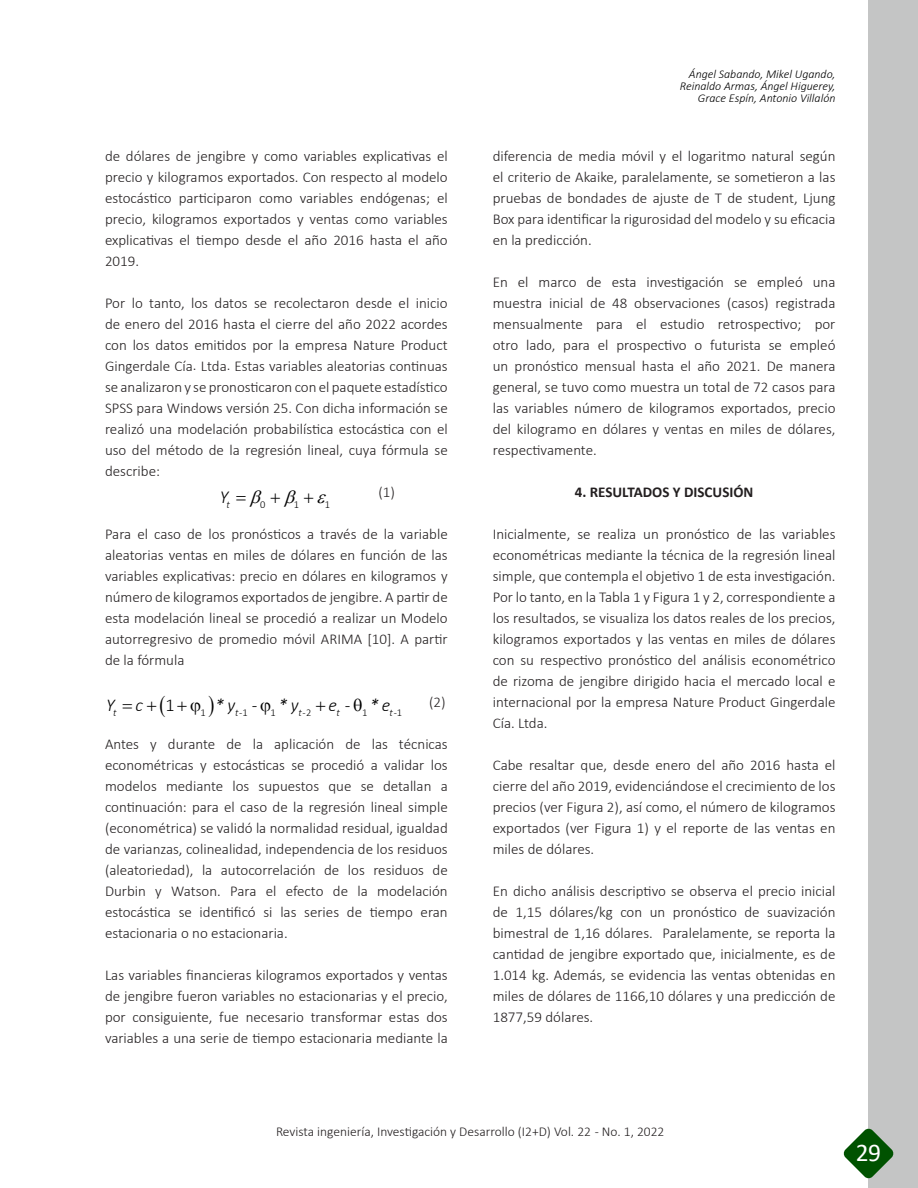
<style>
.page{position:relative;width:918px;height:1188px;background:#fff}
.page>*{position:absolute;margin:0;border:0;box-sizing:border-box;transform-origin:0 0}
.t1{font:25.5px "Calibri";color:#fff}
.t2{font:italic 300 18.15px "Calibri";color:#000}
.t3{font:300 18.15px "Calibri";color:#000}
.Texto_del_contenido{font:300 15px/21px "Calibri";color:#231f20;text-align:justify}
.Titulos_numerados_de{font:700 15px "Calibri";color:#231f20}
.t4{font:300 13.5px "Calibri";color:#231f20}
.Encabezados{font:italic 300 12px "Calibri";color:#000}
.t5{font:300 10.65px "Calibri";color:#000}
.t6{font:italic 300 10.65px "Calibri";color:#000}
.t7{font:italic 300 10.5px "Calibri";color:#000}
.t8{font:300 10.5px "Calibri";color:#000}
.s1{font-style:normal}
</style>
<div class="page">
<div style="left:869px;top:0;width:49px;height:1188px;background:#c4c5c5"></div>
<svg style="left:843px;top:1128px;width:51px;height:51px"></svg>
<p class="Texto_del_contenido" style="left:105px;top:146px;width:344px">de dólares de jengibre y como variables explicativas el precio y kilogramos exportados. Con respecto al modelo estocástico participaron como variables endógenas; el precio, kilogramos exportados y ventas como variables explicativas el tiempo desde el año 2016 hasta el año 2019.</p>
<p class="Texto_del_contenido" style="left:105px;top:293px;width:344px">Por lo tanto, los datos se recolectaron desde el inicio de enero del 2016 hasta el cierre del año 2022 acordes con los datos emitidos por la empresa Nature Product Gingerdale Cía. Ltda. Estas variables aleatorias continuas se analizaron y se pronosticaron con el paquete estadístico SPSS para Windows versión 25. Con dicha información se realizó una modelación probabilística estocástica con el uso del método de la regresión lineal, cuya fórmula se describe:</p>
<p class="Texto_del_contenido" style="left:378px;top:482px;width:18px">(1)</p>
<p class="Texto_del_contenido" style="left:105px;top:524px;width:344px">Para el caso de los pronósticos a través de la variable aleatorias ventas en miles de dólares en función de las variables explicativas: precio en dólares en kilogramos y número de kilogramos exportados de jengibre. A partir de esta modelación lineal se procedió a realizar un Modelo autorregresivo de promedio móvil ARIMA [10]. A partir de la fórmula</p>
<p class="Texto_del_contenido" style="left:429px;top:692px;width:18px">(2)</p>
<p class="Texto_del_contenido" style="left:105px;top:734px;width:344px">Antes y durante de la aplicación de las técnicas econométricas y estocásticas se procedió a validar los modelos mediante los supuestos que se detallan a continuación: para el caso de la regresión lineal simple (econométrica) se validó la normalidad residual, igualdad de varianzas, colinealidad, independencia de los residuos (aleatoriedad), la autocorrelación de los residuos de Durbin y Watson. Para el efecto de la modelación estocástica se identificó si las series de tiempo eran estacionaria o no estacionaria.</p>
<p class="Texto_del_contenido" style="left:105px;top:965px;width:344px">Las variables financieras kilogramos exportados y ventas de jengibre fueron variables no estacionarias y el precio, por consiguiente, fue necesario transformar estas dos variables a una serie de tiempo estacionaria mediante la</p>
<p class="t6" style="left:220px;top:498px;width:12px">t<sup>Y</sup></p>
<p class="t5" style="left:260px;top:498px;width:7px">0</p>
<p class="t5" style="left:294px;top:498px;width:7px">1</p>
<p class="t5" style="left:325px;top:498px;width:7px">1</p>
<p class="t2" style="left:106px;top:694px;width:38px">Y c</p>
<p class="t2" style="left:215px;top:694px;width:85px">*y - *y</p>
<p class="t2" style="left:329px;top:694px;width:63px">e- *e</p>
<p class="t3" style="left:165px;top:694px;width:11px">1</p>
<p class="t7" style="left:113px;top:706px;width:5px">t</p>
<p class="t7" style="left:235px;top:706px;width:14px">t-<span class="s1">1</span></p>
<p class="t7" style="left:298px;top:706px;width:14px">t-<span class="s1">2</span></p>
<p class="t7" style="left:336px;top:706px;width:5px">t</p>
<p class="t7" style="left:390px;top:706px;width:14px">t-<span class="s1">1</span></p>
<p class="t8" style="left:200px;top:706px;width:7px">1</p>
<p class="t8" style="left:271px;top:706px;width:7px">1</p>
<p class="t8" style="left:362px;top:706px;width:7px">1</p>
<p class="Encabezados" style="left:689px;top:67px;width:148px">Ángel Sabando, Mikel Ugando,</p>
<p class="Encabezados" style="left:680px;top:79px;width:157px">Reinaldo Armas, Ángel Higuerey,</p>
<p class="Encabezados" style="left:698px;top:91px;width:139px">Grace Espín, Antonio Villalón</p>
<p class="Texto_del_contenido" style="left:493px;top:146px;width:344px">diferencia de media móvil y el logaritmo natural según el criterio de Akaike, paralelamente, se sometieron a las pruebas de bondades de ajuste de T de student, Ljung Box para identificar la rigurosidad del modelo y su eficacia en la predicción.</p>
<p class="Texto_del_contenido" style="left:493px;top:272px;width:344px">En el marco de esta investigación se empleó una muestra inicial de 48 observaciones (casos) registrada mensualmente para el estudio retrospectivo; por otro lado, para el prospectivo o futurista se empleó un pronóstico mensual hasta el año 2021. De manera general, se tuvo como muestra un total de 72 casos para las variables número de kilogramos exportados, precio del kilogramo en dólares y ventas en miles de dólares, respectivamente.</p>
<p class="Titulos_numerados_de" style="left:575px;top:482px;width:180px">4. RESULTADOS Y DISCUSIÓN</p>
<p class="Texto_del_contenido" style="left:493px;top:524px;width:344px">Inicialmente, se realiza un pronóstico de las variables econométricas mediante la técnica de la regresión lineal simple, que contempla el objetivo 1 de esta investigación.<br>Por lo tanto, en la Tabla 1 y Figura 1 y 2, correspondiente a los resultados, se visualiza los datos reales de los precios, kilogramos exportados y las ventas en miles de dólares con su respectivo pronóstico del análisis econométrico de rizoma de jengibre dirigido hacia el mercado local e internacional por la empresa Nature Product Gingerdale Cía. Ltda.</p>
<p class="Texto_del_contenido" style="left:493px;top:755px;width:344px">Cabe resaltar que, desde enero del año 2016 hasta el cierre del año 2019, evidenciándose el crecimiento de los precios (ver Figura 2), así como, el número de kilogramos exportados (ver Figura 1) y el reporte de las ventas en miles de dólares.</p>
<p class="Texto_del_contenido" style="left:493px;top:881px;width:344px">En dicho análisis descriptivo se observa el precio inicial de 1,15 dólares/kg con un pronóstico de suavización bimestral de 1,16 dólares. Paralelamente, se reporta la cantidad de jengibre exportado que, inicialmente, es de 1.014 kg. Además, se evidencia las ventas obtenidas en miles de dólares de 1166,10 dólares y una predicción de 1877,59 dólares.</p>
<p class="t4" style="left:276px;top:1123px;width:390px">Revista ingeniería, Investigación y Desarrollo (I2+D) Vol. 22 - No. 1, 2022</p>
<h1 class="t1" style="left:856px;top:1135px;width:27px">29</h1>
</div>
